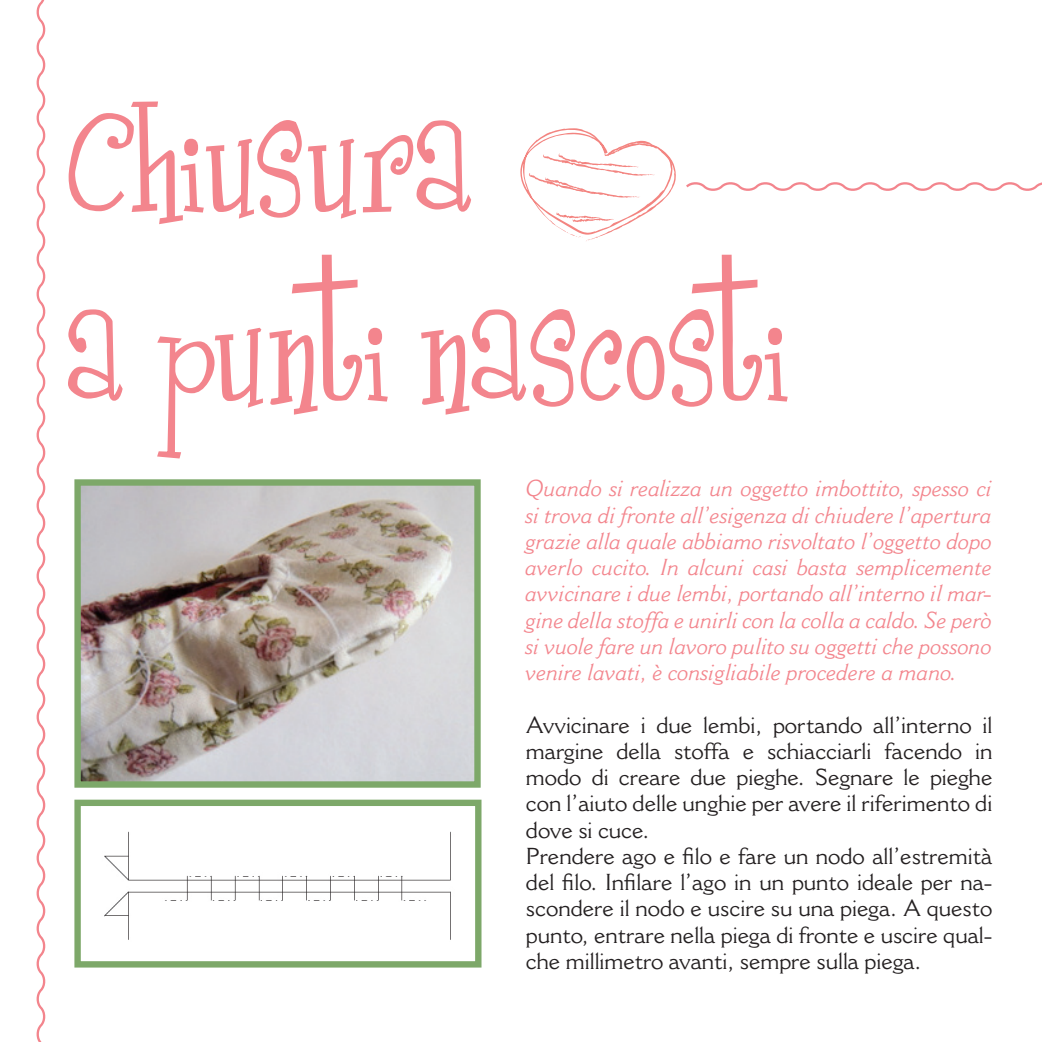
<style>
.page{position:relative;width:1042px;height:1042px;background:#fff}
.page>*{position:absolute;margin:0;border:0;box-sizing:border-box;transform-origin:0 0}
.t1{font:157.5px "Girlsare Weird";color:#f3858d}
.t2{font:22.75px/26.2px "Cantoria";color:#231f20;text-align:justify}
.t3{font:italic 22.75px/26.2px "Cantoria";color:#f3858d;text-align:justify}
</style>
<div class="page">
<img style="left:104px;top:831px;width:347px;height:109px">
<div style="left:74px;top:799px;width:407px;height:168px;border:6px solid #7da869"></div>
<img style="left:81px;top:486px;width:393px;height:294px">
<div style="left:74px;top:479px;width:407px;height:308px;border:6px solid #7da869"></div>
<svg style="left:68px;top:101px;width:974px;height:358px"></svg>
<svg style="left:36px;top:0;width:10px;height:1042px"></svg>
<p class="t1" style="left:69px;top:65px;width:408px">Chiusura</p>
<p class="t1" style="left:69px;top:254px;width:721px">a punti nascosti</p>
<p class="t3" style="left:526px;top:475px;width:468px">Quando si realizza un oggetto imbottito, spesso ci si trova di fronte all’esigenza di chiudere l’apertura grazie alla quale abbiamo risvoltato l’oggetto dopo averlo cucito. In alcuni casi basta semplicemente avvicinare i due lembi, portando all’interno il mar&shy;gine della stoffa e unirli con la colla a caldo. Se però si vuole fare un lavoro pulito su oggetti che possono venire lavati, è consigliabile procedere a mano.</p>
<p class="t2" style="left:526px;top:711px;width:468px">Avvicinare i due lembi, portando all’interno il margine della stoffa e schiacciarli facendo in modo di creare due pieghe. Segnare le pieghe con l’aiuto delle unghie per avere il riferimento di dove si cuce.</p>
<p class="t2" style="left:526px;top:843px;width:468px">Prendere ago e filo e fare un nodo all’estremità del filo. Infilare l’ago in un punto ideale per na&shy;scondere il nodo e uscire su una piega. A questo punto, entrare nella piega di fronte e uscire qual&shy;che millimetro avanti, sempre sulla piega.</p>
</div>
